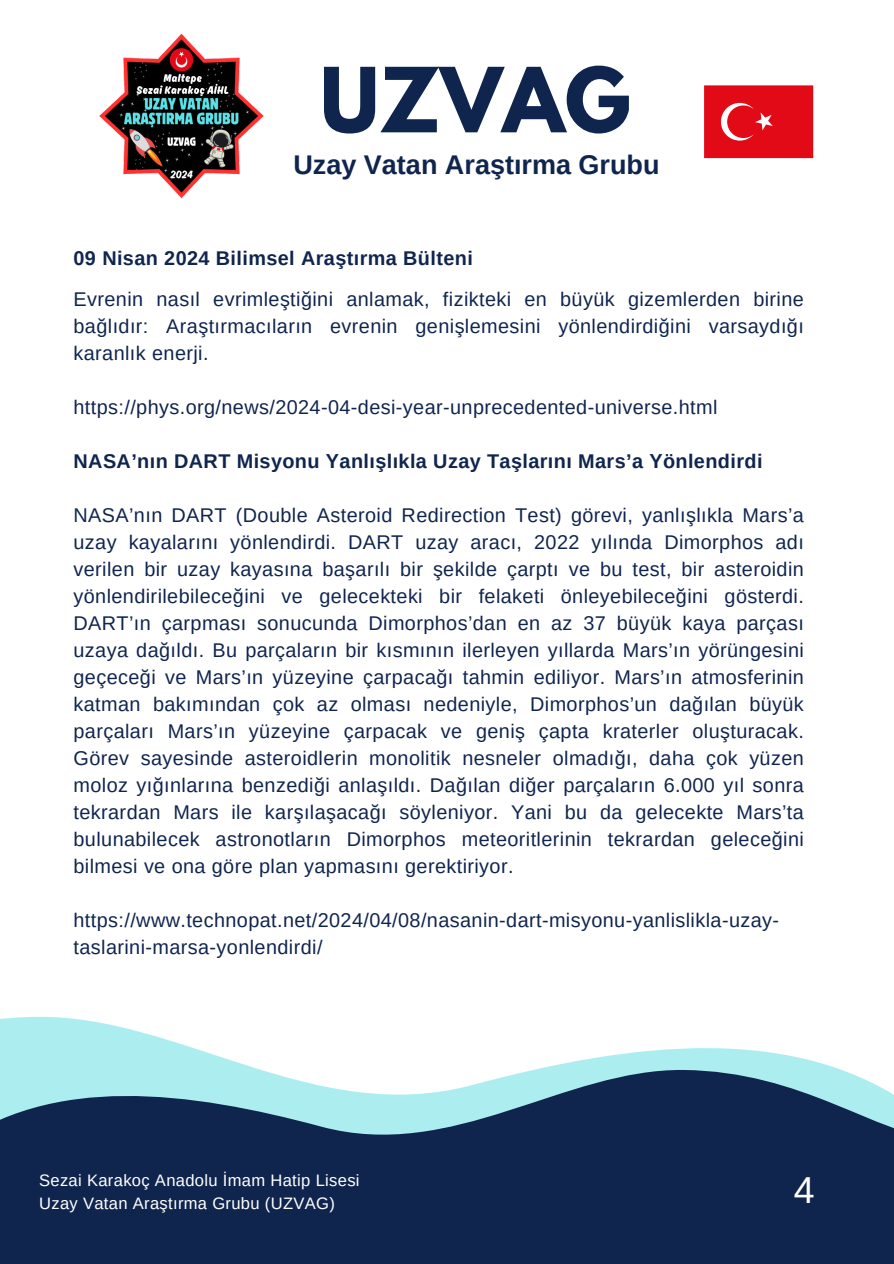
<style>
.page{position:relative;width:894px;height:1264px;background:#fff}
.page>*{position:absolute;margin:0;border:0;box-sizing:border-box;transform-origin:0 0}
.t1{font:700 79.35px "League Spartan";color:#10254e}
.t2{font:37.5px "Arimo";color:#fff}
.t3{font:700 27px "Arimo";color:#10254e}
.t4{font:19.8px/27px "Arimo";letter-spacing:.02em;color:#10254e;text-align:justify}
.t5{font:700 19.8px "Arimo";letter-spacing:.02em;color:#10254e}
.t6{font:16.5px/22.5px "Arimo";letter-spacing:.02em;color:#fff}
</style>
<div class="page">
<svg style="left:0;top:1016px;width:836px;height:52px"></svg>
<svg style="left:0;top:1068px;width:893px;height:195px;background:#2e496b"></svg>
<img style="left:99px;top:33px;width:165px;height:166px">
<svg style="left:704px;top:85px;width:109px;height:73px;background:#e31724"></svg>
<h1 class="t1" style="left:320px;top:61px;width:312px">UZVAG</h1>
<h3 class="t3" style="left:293px;top:149px;width:367px">Uzay Vatan Araştırma Grubu</h3>
<p class="t5" style="left:73px;top:247px;width:400px">09 Nisan 2024 Bilimsel Araştırma Bülteni</p>
<p class="t4" style="left:73px;top:286px;width:731px">Evrenin nasıl evrimleştiğini anlamak, fizikteki en büyük gizemlerden birine bağlıdır: Araştırmacıların evrenin genişlemesini yönlendirdiğini varsaydığı karanlık enerji.</p>
<p class="t4" style="left:73px;top:394px;width:645px">https://phys.org/news/2024-04-desi-year-unprecedented-universe.html</p>
<p class="t5" style="left:73px;top:450px;width:690px">NASA’nın DART Misyonu Yanlışlıkla Uzay Taşlarını Mars’a Yönlendirdi</p>
<p class="t4" style="left:73px;top:502px;width:731px">NASA’nın DART (Double Asteroid Redirection Test) görevi, yanlışlıkla Mars’a uzay kayalarını yönlendirdi. DART uzay aracı, 2022 yılında Dimorphos adı verilen bir uzay kayasına başarılı bir şekilde çarptı ve bu test, bir asteroidin yönlendirilebileceğini ve gelecekteki bir felaketi önleyebileceğini gösterdi.<br>DART’ın çarpması sonucunda Dimorphos’dan en az 37 büyük kaya parçası uzaya dağıldı. Bu parçaların bir kısmının ilerleyen yıllarda Mars’ın yörüngesini geçeceği ve Mars’ın yüzeyine çarpacağı tahmin ediliyor. Mars’ın atmosferinin katman bakımından çok az olması nedeniyle, Dimorphos’un dağılan büyük parçaları Mars’ın yüzeyine çarpacak ve geniş çapta kraterler oluşturacak.<br>Görev sayesinde asteroidlerin monolitik nesneler olmadığı, daha çok yüzen moloz yığınlarına benzediği anlaşıldı. Dağılan diğer parçaların 6.000 yıl sonra tekrardan Mars ile karşılaşacağı söyleniyor. Yani bu da gelecekte Mars’ta bulunabilecek astronotların Dimorphos meteoritlerinin tekrardan geleceğini bilmesi ve ona göre plan yapmasını gerektiriyor.</p>
<p class="t4" style="left:73px;top:907px;width:706px">https://www.technopat.net/2024/04/08/nasanin-dart-misyonu-yanlislikla-uzay&shy;taslarini-marsa-yonlendirdi/</p>
<p class="t6" style="left:39px;top:1168px;width:322px">Sezai Karakoç Anadolu İmam Hatip Lisesi<br>Uzay Vatan Araştırma Grubu (UZVAG)</p>
<h2 class="t2" style="left:793px;top:1168px;width:22px">4</h2>
</div>
